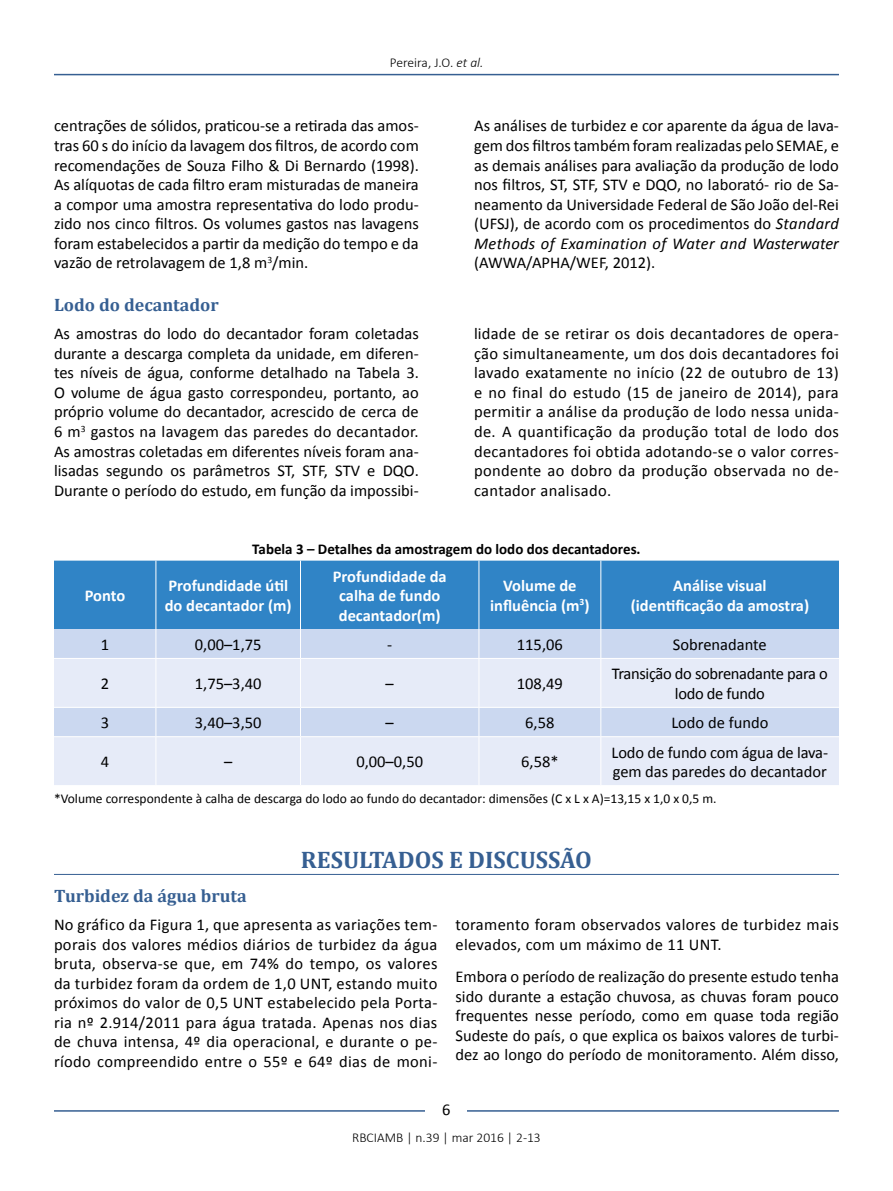
<style>
.page{position:relative;width:893px;height:1191px;background:#fff}
.page>*{position:absolute;margin:0;border:0;box-sizing:border-box;transform-origin:0 0}
.t1{font:700 24px "Cambria";color:#365f92}
.t2{font:700 18px "Cambria";color:#365f92}
.t3{font:16.5px/19.5px "Calibri";color:#000;text-align:justify}
.t4{font:700 16.5px/19.5px "Calibri";color:#fff;text-align:center}
.t5{font:16.5px/19.5px "Calibri";letter-spacing:.02em;color:#000}
.t6{font:16.5px/19.5px "Calibri";letter-spacing:-.02em;color:#000;text-align:center}
.t7{font:700 15px "Calibri";color:#000}
.t8{font:13.5px "Calibri";color:#000}
.t9{font:300 13.5px "Calibri";color:#000}
.s1{font-style:italic}
</style>
<div class="page">
<hr style="left:54px;top:1110px;width:785px;height:1px;background:#365f92">
<div style="left:426px;top:1096px;width:41px;height:26px;background:#fff"></div>
<hr style="left:54px;top:74px;width:785px;height:1px;background:#365f92">
<div style="left:54px;top:560px;width:785px;height:69px;background:#3084c6"></div>
<div style="left:54px;top:629px;width:785px;height:29px;background:#cbd8f0"></div>
<svg style="left:54px;top:659px;width:785px;height:126px;background:#e0e6f6"></svg>
<hr style="left:156px;top:560px;width:1px;height:69px;background:#fff">
<hr style="left:300px;top:560px;width:1px;height:69px;background:#fff">
<hr style="left:479px;top:560px;width:1px;height:69px;background:#fff">
<hr style="left:600px;top:560px;width:1px;height:69px;background:#fff">
<svg style="left:156px;top:629px;width:1px;height:29px"></svg>
<svg style="left:300px;top:629px;width:1px;height:29px"></svg>
<svg style="left:479px;top:629px;width:1px;height:29px"></svg>
<svg style="left:600px;top:629px;width:1px;height:29px"></svg>
<hr style="left:156px;top:659px;width:1px;height:48px;background:#fff">
<hr style="left:300px;top:659px;width:1px;height:48px;background:#fff">
<hr style="left:479px;top:659px;width:1px;height:48px;background:#fff">
<hr style="left:600px;top:659px;width:1px;height:48px;background:#fff">
<hr style="left:54px;top:707px;width:102px;height:1px;background:#fff">
<hr style="left:156px;top:707px;width:144px;height:1px;background:#fff">
<svg style="left:156px;top:708px;width:1px;height:28px"></svg>
<hr style="left:300px;top:707px;width:179px;height:1px;background:#fff">
<svg style="left:300px;top:708px;width:1px;height:28px"></svg>
<hr style="left:479px;top:707px;width:122px;height:1px;background:#fff">
<svg style="left:479px;top:708px;width:1px;height:28px"></svg>
<hr style="left:601px;top:707px;width:238px;height:1px;background:#fff">
<svg style="left:600px;top:708px;width:1px;height:28px"></svg>
<hr style="left:54px;top:736px;width:102px;height:1px;background:#fff">
<hr style="left:156px;top:736px;width:144px;height:1px;background:#fff">
<hr style="left:156px;top:737px;width:1px;height:48px;background:#fff">
<hr style="left:300px;top:736px;width:179px;height:1px;background:#fff">
<hr style="left:300px;top:737px;width:1px;height:48px;background:#fff">
<hr style="left:479px;top:736px;width:122px;height:1px;background:#fff">
<hr style="left:479px;top:737px;width:1px;height:48px;background:#fff">
<hr style="left:601px;top:736px;width:238px;height:1px;background:#fff">
<hr style="left:600px;top:737px;width:1px;height:48px;background:#fff">
<hr style="left:54px;top:874px;width:785px;height:1px;background:#365f92">
<p class="t9" style="left:390px;top:54px;width:95px">Pereira, J.O. <span class="s1">et al.</span></p>
<p class="t3" style="left:54px;top:116px;width:366px">centrações de sólidos, praticou-se a retirada das amos&shy;tras 60 s do início da lavagem dos filtros, de acordo com recomendações de Souza Filho &amp; Di Bernardo (1998).<br>As alíquotas de cada filtro eram misturadas de maneira a compor uma amostra representativa do lodo produ&shy;zido nos cinco filtros. Os volumes gastos nas lavagens foram estabelecidos a partir da medição do tempo e da vazão de retrolavagem de 1,8 m<sup>3</sup>/min.</p>
<p class="t3" style="left:474px;top:116px;width:366px">As análises de turbidez e cor aparente da água de lava&shy;gem dos filtros também foram realizadas pelo SEMAE, e as demais análises para avaliação da produção de lodo nos filtros, ST, STF, STV e DQO, no laborató- rio de Sa&shy;neamento da Universidade Federal de São João del-Rei (UFSJ), de acordo com os procedimentos do <span class="s1">Standard Methods of Examination of Water and Wasterwater</span></p>
<p class="t3" style="left:474px;top:253px;width:183px">(AWWA/APHA/WEF, 2012).</p>
<p class="t2" style="left:54px;top:292px;width:166px">Lodo do decantador</p>
<p class="t3" style="left:54px;top:324px;width:366px">As amostras do lodo do decantador foram coletadas durante a descarga completa da unidade, em diferen&shy;tes níveis de água, conforme detalhado na Tabela 3.<br>O volume de água gasto correspondeu, portanto, ao próprio volume do decantador, acrescido de cerca de 6 m<sup>3</sup> gastos na lavagem das paredes do decantador.<br>As amostras coletadas em diferentes níveis foram ana&shy;lisadas segundo os parâmetros ST, STF, STV e DQO.<br>Durante o período do estudo, em função da impossibi-</p>
<p class="t3" style="left:474px;top:324px;width:366px">lidade de se retirar os dois decantadores de opera&shy;ção simultaneamente, um dos dois decantadores foi lavado exatamente no início (22 de outubro de 13) e no final do estudo (15 de janeiro de 2014), para permitir a análise da produção de lodo nessa unida&shy;de. A quantificação da produção total de lodo dos decantadores foi obtida adotando-se o valor corres&shy;pondente ao dobro da produção observada no de&shy;cantador analisado.</p>
<p class="t7" style="left:252px;top:539px;width:390px">Tabela 3 – Detalhes da amostragem do lodo dos decantadores.</p>
<p class="t4" style="left:85px;top:586px;width:42px">Ponto</p>
<p class="t4" style="left:165px;top:576px;width:129px;text-align:left">Profundidade útil do decantador (m)</p>
<p class="t4" style="left:333px;top:566px;width:116px">Profundidade da calha de fundo decantador(m)</p>
<p class="t4" style="left:490px;top:576px;width:101px">Volume de influência (m<sup>3</sup>)</p>
<p class="t4" style="left:631px;top:576px;width:180px">Análise visual (identificação da amostra)</p>
<p class="t3" style="left:101px;top:635px;width:10px">1</p>
<p class="t3" style="left:195px;top:635px;width:68px">0,00–1,75</p>
<p class="t3" style="left:387px;top:635px;width:7px">-</p>
<p class="t3" style="left:517px;top:635px;width:47px">115,06</p>
<p class="t3" style="left:673px;top:635px;width:95px">Sobrenadante</p>
<p class="t3" style="left:101px;top:674px;width:10px">2</p>
<p class="t3" style="left:195px;top:674px;width:68px">1,75–3,40</p>
<p class="t3" style="left:386px;top:674px;width:10px">–</p>
<p class="t3" style="left:517px;top:674px;width:47px">108,49</p>
<p class="t6" style="left:612px;top:664px;width:218px">Transição do sobrenadante para o lodo de fundo</p>
<p class="t3" style="left:101px;top:713px;width:10px">3</p>
<p class="t3" style="left:195px;top:713px;width:68px">3,40–3,50</p>
<p class="t3" style="left:386px;top:713px;width:10px">–</p>
<p class="t3" style="left:525px;top:713px;width:31px">6,58</p>
<p class="t3" style="left:671px;top:713px;width:99px">Lodo de fundo</p>
<p class="t3" style="left:101px;top:752px;width:10px">4</p>
<p class="t3" style="left:224px;top:752px;width:10px">–</p>
<p class="t3" style="left:356px;top:752px;width:68px">0,00–0,50</p>
<p class="t3" style="left:521px;top:752px;width:39px">6,58*</p>
<p class="t3" style="left:612px;top:742px;width:218px">Lodo de fundo com água de lava&shy;gem das paredes do decantador</p>
<p class="t8" style="left:54px;top:789px;width:664px">*Volume correspondente à calha de descarga do lodo ao fundo do decantador: dimensões (C x L x A)=13,15 x 1,0 x 0,5 m.</p>
<h1 class="t1" style="left:301px;top:842px;width:293px">RESULTADOS E DISCUSSÃO</h1>
<p class="t2" style="left:54px;top:883px;width:194px">Turbidez da água bruta</p>
<p class="t3" style="left:54px;top:915px;width:385px">No gráfico da Figura 1, que apresenta as variações tem&shy;porais dos valores médios diários de turbidez da água bruta, observa-se que, em 74% do tempo, os valores da turbidez foram da ordem de 1,0 UNT, estando muito próximos do valor de 0,5 UNT estabelecido pela Porta&shy;ria nº 2.914/2011 para água tratada. Apenas nos dias de chuva intensa, 4º dia operacional, e durante o pe&shy;ríodo compreendido entre o 55º e 64º dias de moni-</p>
<p class="t5" style="left:455px;top:915px;width:385px">toramento foram observados valores de turbidez mais elevados, com um máximo de 11 UNT.</p>
<p class="t3" style="left:455px;top:967px;width:385px">Embora o período de realização do presente estudo tenha sido durante a estação chuvosa, as chuvas foram pouco frequentes nesse período, como em quase toda região Sudeste do país, o que explica os baixos valores de turbi&shy;dez ao longo do período de monitoramento. Além disso,</p>
<p class="t3" style="left:442px;top:1100px;width:10px">6</p>
<p class="t9" style="left:352px;top:1129px;width:190px">RBCIAMB | n.39 | mar 2016 | 2-13</p>
</div>
